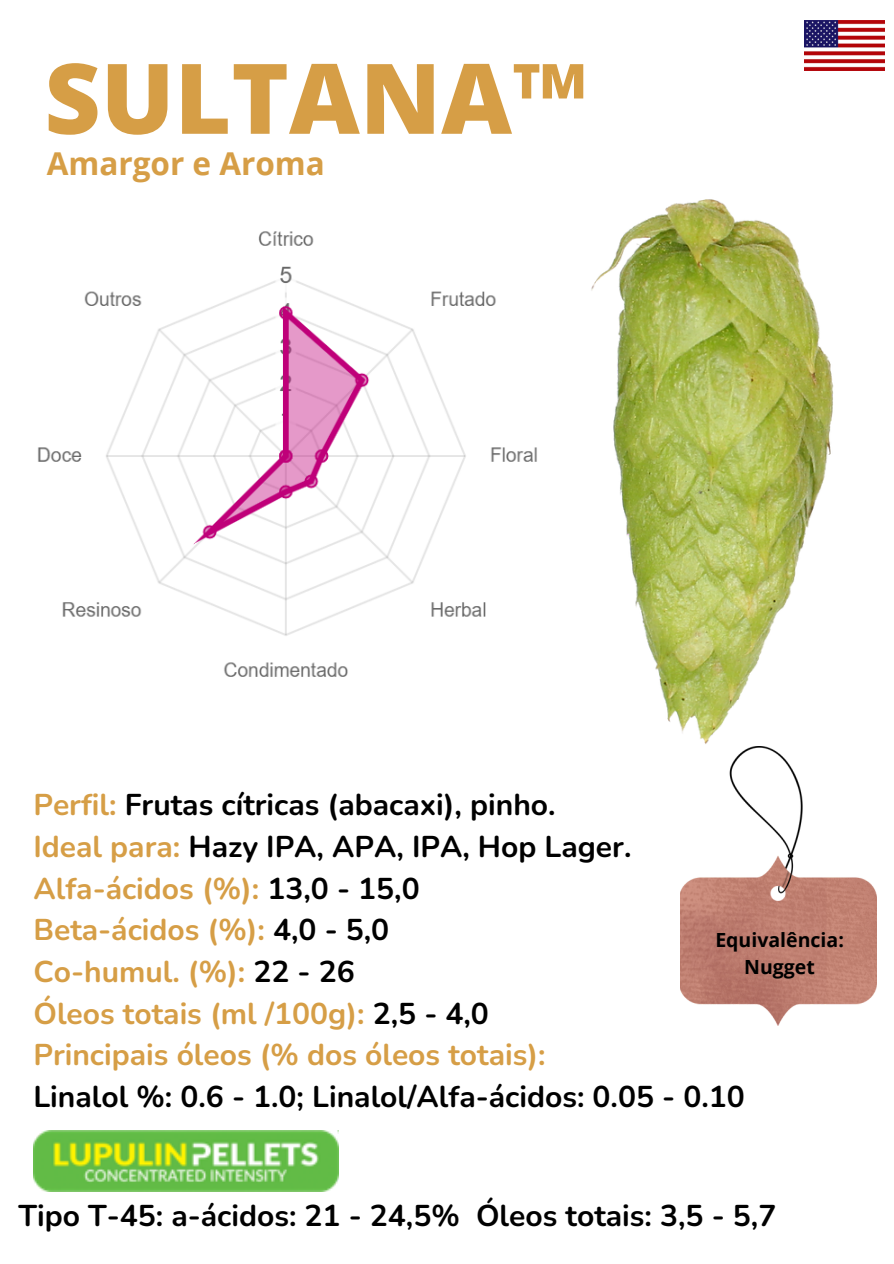
<style>
.page{position:relative;width:894px;height:1264px;background:#fff}
.page>*{position:absolute;margin:0;border:0;box-sizing:border-box;transform-origin:0 0}
.t1{font:800 97.5px "Open Sans";color:#d69e46}
.t2{font:700 31.5px "Open Sans";color:#d69e46}
.t3{font:700 30px/41.7px "Nunito";color:#000}
.t4{font:700 19.5px "Open Sans";color:#000}
.s1{color:#d69e46}
</style>
<div class="page">
<img style="left:804px;top:21px;width:79px;height:49px">
<img style="left:33px;top:1130px;width:305px;height:61px">
<img style="left:680px;top:772px;width:196px;height:253px">
<img style="left:591px;top:199px;width:243px;height:573px">
<img style="left:38px;top:231px;width:499px;height:446px">
<p class="t1" style="left:44px;top:30px;width:544px">SULTANA™</p>
<p class="t2" style="left:47px;top:141px;width:279px">Amargor e Aroma</p>
<p class="t3" style="left:33px;top:784px;width:712px"><span class="s1">Perfil:</span> Frutas cítricas (abacaxi), pinho.<br><span class="s1">Ideal para:</span> Hazy IPA, APA, IPA, Hop Lager.<br><span class="s1">Alfa-ácidos (%):</span> 13,0 - 15,0<br><span class="s1">Beta-ácidos (%):</span> 4,0 - 5,0<br><span class="s1">Co-humul. (%):</span> 22 - 26<br><span class="s1">Óleos totais (ml /100g):</span> 2,5 - 4,0<br><span class="s1">Principais óleos (% dos óleos totais):<br></span>Linalol %: 0.6 - 1.0; Linalol/Alfa-ácidos: 0.05 - 0.10</p>
<p class="t4" style="left:715px;top:926px;width:130px">Equivalência:</p>
<h2 class="t4" style="left:744px;top:953px;width:72px">Nugget</h2>
<h2 class="t3" style="left:18px;top:1194px;width:759px">Tipo T-45: a-ácidos: 21 - 24,5% Óleos totais: 3,5 - 5,7</h2>
</div>
